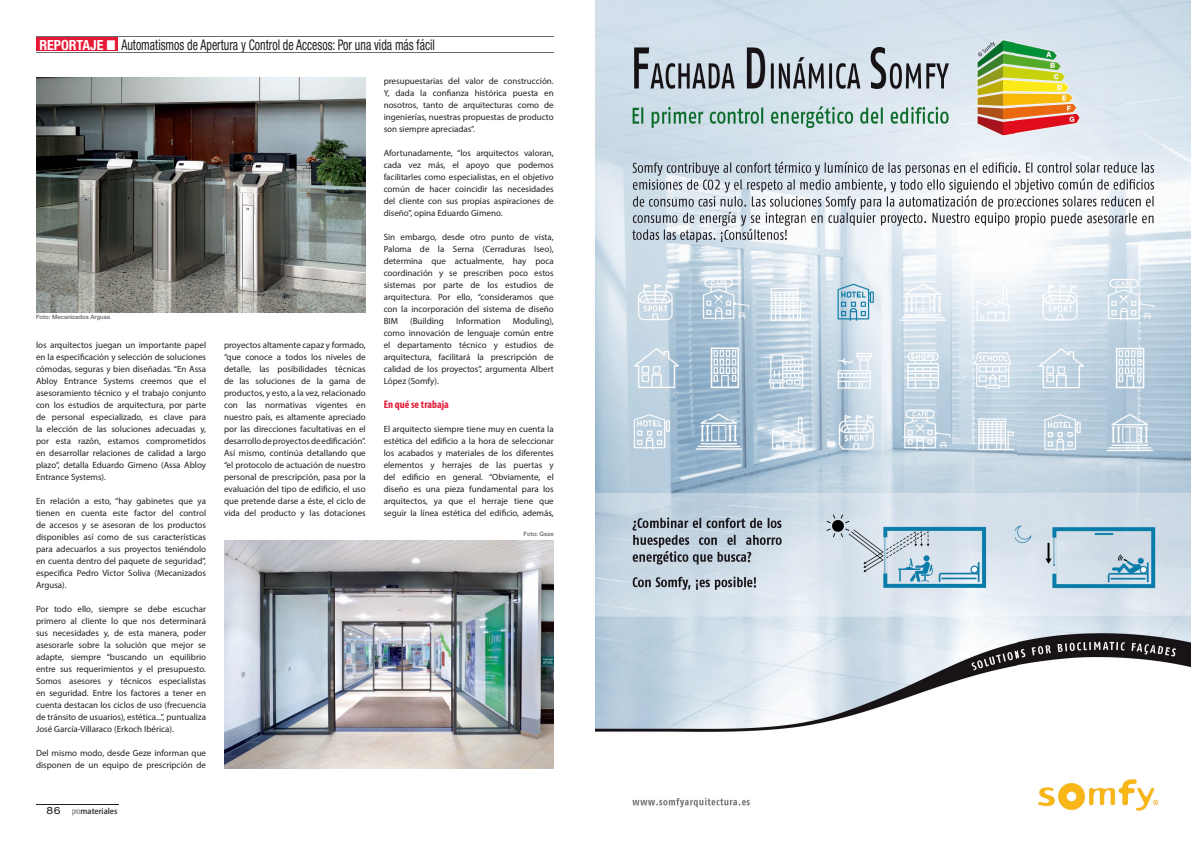
<style>
.page{position:relative;width:1191px;height:842px;background:#fff}
.page>*{position:absolute;margin:0;border:0;box-sizing:border-box;transform-origin:0 0}
.t1{font:condensed 14.7px "Helvetica Neue";color:#231f20;scale:.81 1}
.t2{font:700 condensed 11px "Myriad Pro";color:#e51836}
.t3{font:9px/12px "Myriad Pro";color:#231f20;text-align:justify}
.t4{font:500 7.8px "Koz Go Std";color:#231f20}
.t5{font:500 6px "Helvetica Neue";color:#636366}
.s1{font-weight:700;font-size:14px;color:#fff}
.s2{font-family:"Arial Narrow";font-stretch:normal;font-size:21px;color:#fff}
.s3{font-family:"Helvetica Neue";font-weight:400;font-stretch:expanded;font-size:10px}
.s4{font-family:"Myriad Pro";font-weight:300;font-stretch:condensed;font-size:9.1px}
</style>
<div class="page">
<hr style="left:36px;top:804px;width:82px;height:1px;background:#231f20">
<div style="left:36px;top:38px;width:82px;height:13px;background:#e51836"></div>
<hr style="left:36px;top:52px;width:518px;height:1px;background:#6c6d70">
<hr style="left:36px;top:36px;width:518px;height:1px;background:#6c6d70">
<img style="left:224px;top:540px;width:330px;height:228px">
<img style="left:36px;top:78px;width:330px;height:234px">
<img style="left:595px;top:0;width:596px;height:811px">
<h1 class="t1" style="left:39px;top:36px;width:490px"><span class="s1">REPORTAJE</span> <span class="s2">■</span> Automatismos de Apertura y Control de Accesos: Por una vida más fácil</h1>
<p class="t5" style="left:36px;top:313px;width:76px">Foto: Mecanizados Argusa</p>
<p class="t3" style="left:36px;top:339px;width:172px">los arquitectos juegan un importante papel en la especificación y selección de soluciones cómodas, seguras y bien diseñadas. “En Assa Abloy Entrance Systems creemos que el asesoramiento técnico y el trabajo conjunto con los estudios de arquitectura, por parte de personal especializado, es clave para la elección de las soluciones adecuadas y, por esta razón, estamos comprometidos en desarrollar relaciones de calidad a largo plazo”, detalla Eduardo Gimeno (Assa Abloy Entrance Systems).</p>
<p class="t3" style="left:36px;top:495px;width:172px">En relación a esto, “hay gabinetes que ya tienen en cuenta este factor del control de accesos y se asesoran de los productos disponibles así como de sus características para adecuarlos a sus proyectos teniéndolo en cuenta dentro del paquete de seguridad”, especifica Pedro Víctor Soliva (Mecanizados Argusa).</p>
<p class="t3" style="left:36px;top:603px;width:172px">Por todo ello, siempre se debe escuchar primero al cliente lo que nos determinará sus necesidades y, de esta manera, poder asesorarle sobre la solución que mejor se adapte, siempre “buscando un equilibrio entre sus requerimientos y el presupuesto.<br>Somos asesores y técnicos especialistas en seguridad. Entre los factores a tener en cuenta destacan los ciclos de uso (frecuencia de tránsito de usuarios), estética...”, puntualiza José García-Villaraco (Erkoch Ibérica).</p>
<p class="t3" style="left:36px;top:747px;width:172px">Del mismo modo, desde Geze informan que disponen de un equipo de prescripción de</p>
<p class="t4" style="left:47px;top:806px;width:72px"><span class="s3">86</span> <span class="s4">pro</span>materiales</p>
<p class="t3" style="left:224px;top:339px;width:143px">proyectos altamente capaz y formado, “que conoce a todos los niveles de detalle, las posibilidades técnicas de las soluciones de la gama de productos, y esto, a la vez, relacionado con las normativas vigentes en nuestro país, es altamente apreciado por las direcciones facultativas en el desarrollo de proyectos de edificación”.<br>Así mismo, continúa detallando que “el protocolo de actuación de nuestro personal de prescripción, pasa por la evaluación del tipo de edificio, el uso que pretende darse a éste, el ciclo de vida del producto y las dotaciones</p>
<p class="t3" style="left:384px;top:75px;width:172px">presupuestarias del valor de construcción.<br>Y, dada la confianza histórica puesta en nosotros, tanto de arquitecturas como de ingenierías, nuestras propuestas de producto son siempre apreciadas”.</p>
<p class="t3" style="left:384px;top:147px;width:172px">Afortunadamente, “los arquitectos valoran, cada vez más, el apoyo que podemos facilitarles como especialistas, en el objetivo común de hacer coincidir las necesidades del cliente con sus propias aspiraciones de diseño”, opina Eduardo Gimeno.</p>
<p class="t3" style="left:384px;top:231px;width:172px">Sin embargo, desde otro punto de vista, Paloma de la Serna (Cerraduras Iseo), determina que actualmente, hay poca coordinación y se prescriben poco estos sistemas por parte de los estudios de arquitectura. Por ello, “consideramos que con la incorporación del sistema de diseño BIM</p>
<p class="t3" style="left:410px;top:315px;width:35px">(Building</p>
<p class="t3" style="left:456px;top:315px;width:46px">Information</p>
<p class="t3" style="left:384px;top:315px;width:172px;text-indent:129px">Moduling), como innovación de lenguaje común entre el departamento técnico y estudios de arquitectura, facilitará la prescripción de calidad de los proyectos”, argumenta Albert López (Somfy).</p>
<p class="t2" style="left:384px;top:397px;width:67px">En qué se trabaja</p>
<p class="t3" style="left:384px;top:423px;width:172px">El arquitecto siempre tiene muy en cuenta la estética del edificio a la hora de seleccionar los acabados y materiales de los diferentes elementos y herrajes de las puertas y del edificio en general. “Obviamente, el diseño es una pieza fundamental para los arquitectos, ya que el herraje tiene que seguir la línea estética del edificio, además,</p>
<p class="t5" style="left:523px;top:530px;width:32px">Foto: Geze</p>
</div>
